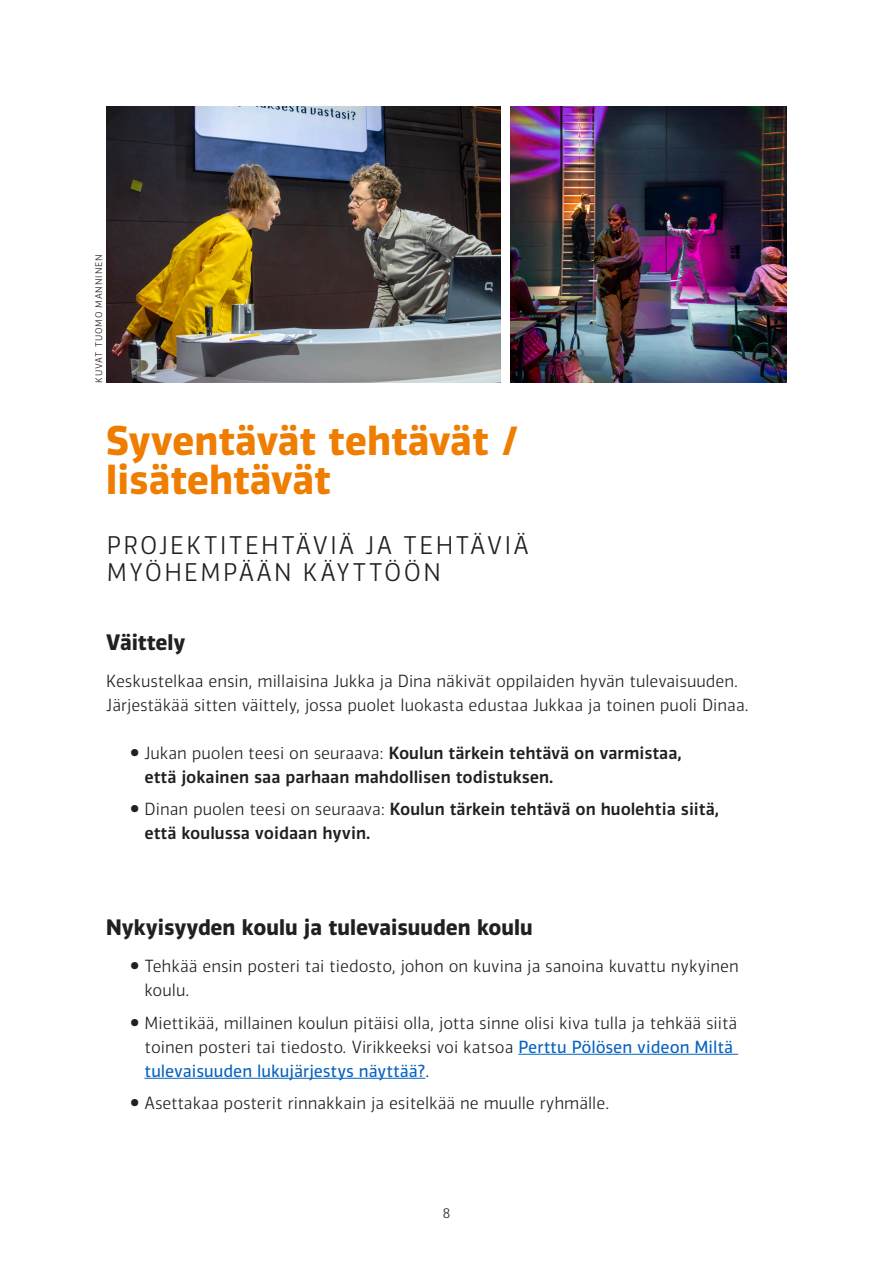
<style>
.page{position:relative;width:893px;height:1263px;background:#fff}
.page>*{position:absolute;margin:0;border:0;box-sizing:border-box;transform-origin:0 0}
.Otsikko_1{font:700 39px/39px "Vinkel";letter-spacing:-.005em;color:#ef7d00}
.Otsikko_2{font:300 24px/27px "Vinkel";letter-spacing:.095em;color:#231f20}
.Otsikko_3{font:700 21px "Vinkel";color:#231f20}
.Leipäteksti_sis{font:300 16.5px/24px "Vinkel";color:#231f20}
.Leipäteksti_sis-2{font:500 16.5px/24px "Vinkel";color:#231f20}
.Leipäteksti{font:300 16.5px "Vinkel";color:#231f20}
.t1{font:300 13.5px "Vinkel";color:#231f20}
.Leipäteksti-2{font:300 9px "Vinkel";letter-spacing:.095em;color:#231f20}
.s1{font-weight:300}
.s2{font-weight:400;color:#0563c1}
</style>
<div class="page">
<hr style="left:518px;top:1054px;width:220px;height:1px;background:#0563c1">
<hr style="left:144px;top:1078px;width:281px;height:1px;background:#0563c1">
<img style="left:510px;top:106px;width:277px;height:277px">
<img style="left:106px;top:106px;width:394px;height:277px">
<p class="Leipäteksti-2" style="left:93px;top:382px;width:130px;rotate:-90deg">KUVAT TUOMO MANNINEN</p>
<p class="Otsikko_1" style="left:106px;top:422px;width:413px">Syventävät tehtävät / lisätehtävät</p>
<p class="Otsikko_2" style="left:107px;top:532px;width:424px">PROJEKTITEHTÄVIÄ JA TEHTÄVIÄ<br>MYÖHEMPÄÄN KÄYTTÖÖN</p>
<p class="Otsikko_3" style="left:106px;top:628px;width:81px">Väittely</p>
<p class="Leipäteksti" style="left:106px;top:670px;width:633px">Keskustelkaa ensin, millaisina Jukka ja Dina näkivät oppilaiden hyvän tulevaisuuden.</p>
<p class="Leipäteksti" style="left:106px;top:694px;width:644px">Järjestäkää sitten väittely, jossa puolet luokasta edustaa Jukkaa ja toinen puoli Dinaa.</p>
<p class="Leipäteksti_sis-2" style="left:144px;top:741px;width:539px;text-indent:-14px"><sup>○</sup> <span class="s1">Jukan puolen teesi on seuraava:</span> Koulun tärkein tehtävä on varmistaa, että jokainen saa parhaan mahdollisen todistuksen.</p>
<p class="Leipäteksti_sis-2" style="left:144px;top:797px;width:576px;text-indent:-14px"><sup>○</sup> <span class="s1">Dinan puolen teesi on seuraava:</span> Koulun tärkein tehtävä on huolehtia siitä, että koulussa voidaan hyvin.</p>
<p class="Otsikko_3" style="left:106px;top:913px;width:428px">Nykyisyyden koulu ja tulevaisuuden koulu</p>
<p class="Leipäteksti_sis" style="left:144px;top:954px;width:596px;text-indent:-14px"><sup>○</sup> Tehkää ensin posteri tai tiedosto, johon on kuvina ja sanoina kuvattu nykyinen koulu.</p>
<p class="Leipäteksti_sis" style="left:144px;top:1011px;width:594px;text-indent:-14px"><sup>○</sup> Miettikää, millainen koulun pitäisi olla, jotta sinne olisi kiva tulla ja tehkää siitä toinen posteri tai tiedosto. Virikkeeksi voi katsoa <span class="s2">Perttu Pölösen videon Miltä tulevaisuuden lukujärjestys näyttää?</span>.</p>
<p class="Leipäteksti_sis" style="left:130px;top:1091px;width:480px"><sup>○</sup> Asettakaa posterit rinnakkain ja esitelkää ne muulle ryhmälle.</p>
<p class="t1" style="left:443px;top:1204px;width:9px">8</p>
</div>
